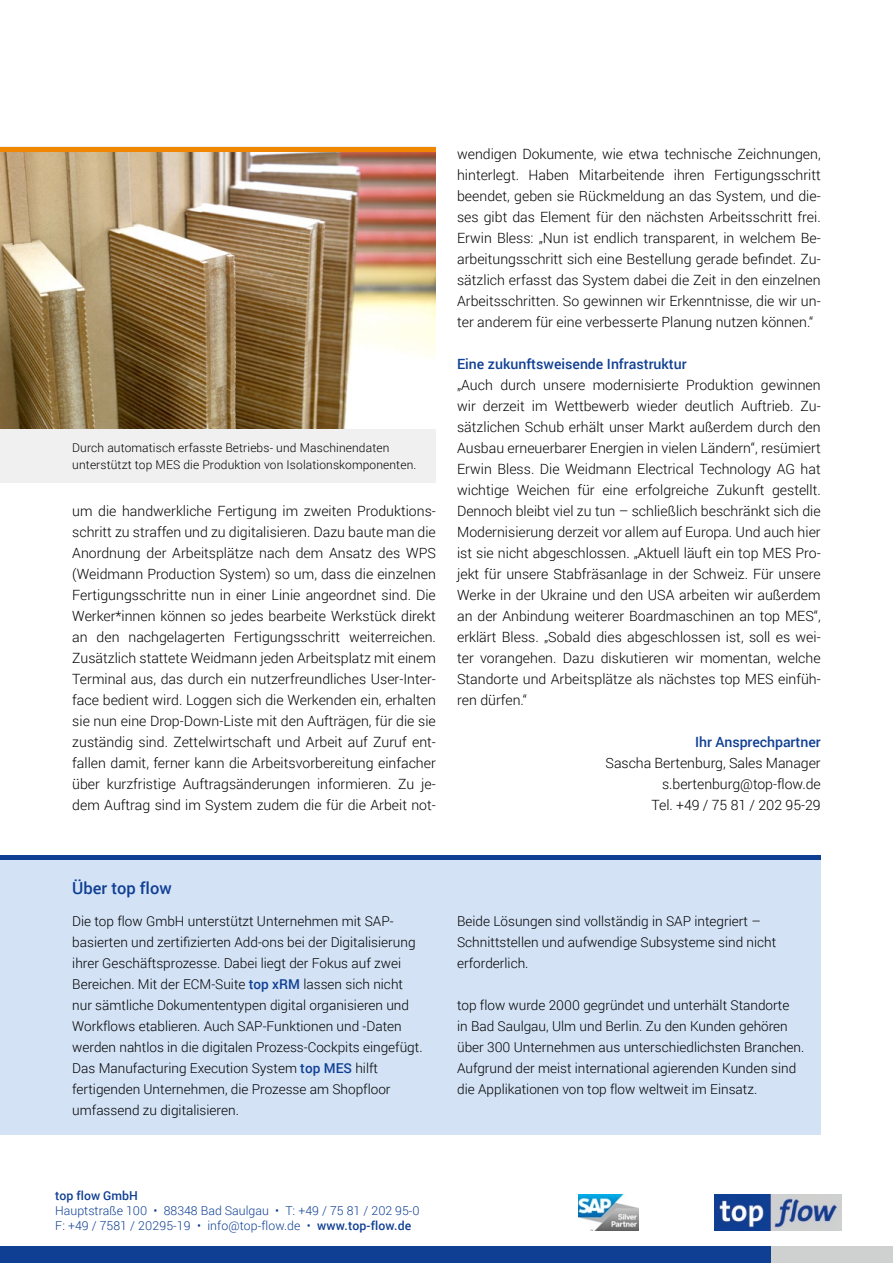
<style>
.page{position:relative;width:893px;height:1263px;background:#fff}
.page>*{position:absolute;margin:0;border:0;box-sizing:border-box;transform-origin:0 0}
.t1{font:500 16.5px "Roboto";color:#0f3f93}
.t2{font:300 14.1px/21px "Roboto";color:#000;text-align:justify}
.t3{font:500 14.1px "Roboto";color:#0f3f93}
.t4{font:300 13.65px/21px "Roboto";color:#000}
.t5{font:300 12.3px/15px "Roboto";color:#0f3f93}
.t6{font:500 12.3px "Roboto";color:#0f3f93}
.t7{font:300 12px/16.5px "Roboto";letter-spacing:.01em;color:#000}
.s1{font-weight:500;color:#0f3f93}
.s2{font-weight:500}
</style>
<div class="page">
<div style="left:0;top:1246px;width:771px;height:17px;background:#0f3f93"></div>
<div style="left:771px;top:1246px;width:122px;height:17px;background:#cfd0d0"></div>
<img style="left:715px;top:1194px;width:127px;height:36px">
<div style="left:0;top:855px;width:821px;height:280px;background:#d3e2f5"></div>
<div style="left:0;top:855px;width:821px;height:5px;background:#0f3f93"></div>
<div style="left:0;top:147px;width:436px;height:336px;background:#f0f0f0"></div>
<img style="left:0;top:152px;width:436px;height:277px">
<div style="left:0;top:147px;width:436px;height:5px;background:#f18700"></div>
<img style="left:578px;top:1195px;width:61px;height:35px">
<p class="t7" style="left:72px;top:439px;width:346px">Durch automatisch erfasste Betriebs- und Maschinendaten unterstützt top MES die Produktion von Isolationskomponenten.</p>
<p class="t2" style="left:72px;top:500px;width:365px">um die handwerkliche Fertigung im zweiten Produktions&shy;schritt zu straffen und zu digitalisieren. Dazu baute man die Anordnung der Arbeitsplätze nach dem Ansatz des WPS (Weidmann Production System) so um, dass die einzelnen Fertigungsschritte nun in einer Linie angeordnet sind. Die Werker*innen können so jedes bearbeite Werkstück direkt an den nachgelagerten Fertigungsschritt weiterreichen.<br>Zusätzlich stattete Weidmann jeden Arbeitsplatz mit einem Terminal aus, das durch ein nutzerfreundliches User-Inter&shy;face bedient wird. Loggen sich die Werkenden ein, erhalten sie nun eine Drop-Down-Liste mit den Aufträgen, für die sie zuständig sind. Zettelwirtschaft und Arbeit auf Zuruf ent&shy;fallen damit, ferner kann die Arbeitsvorbereitung einfacher über kurzfristige Auftragsänderungen informieren. Zu je&shy;dem Auftrag sind im System zudem die für die Arbeit not-</p>
<p class="t2" style="left:457px;top:143px;width:365px">wendigen Dokumente, wie etwa technische Zeichnungen, hinterlegt. Haben Mitarbeitende ihren Fertigungsschritt beendet, geben sie Rückmeldung an das System, und die&shy;ses gibt das Element für den nächsten Arbeitsschritt frei.<br>Erwin Bless: „Nun ist endlich transparent, in welchem Be&shy;arbeitungsschritt sich eine Bestellung gerade befindet. Zu&shy;sätzlich erfasst das System dabei die Zeit in den einzelnen Arbeitsschritten. So gewinnen wir Erkenntnisse, die wir un&shy;ter anderem für eine verbesserte Planung nutzen können.“</p>
<p class="t3" style="left:457px;top:354px;width:231px">Eine zukunftsweisende Infrastruktur</p>
<p class="t2" style="left:457px;top:374px;width:365px">„Auch durch unsere modernisierte Produktion gewinnen wir derzeit im Wettbewerb wieder deutlich Auftrieb. Zu&shy;sätzlichen Schub erhält unser Markt außerdem durch den Ausbau erneuerbarer Energien in vielen Ländern“, resümiert Erwin Bless. Die Weidmann Electrical Technology AG hat wichtige Weichen für eine erfolgreiche Zukunft gestellt.<br>Dennoch bleibt viel zu tun – schließlich beschränkt sich die Modernisierung derzeit vor allem auf Europa. Und auch hier ist sie nicht abgeschlossen. „Aktuell läuft ein top MES Pro&shy;jekt für unsere Stabfräsanlage in der Schweiz. Für unsere Werke in der Ukraine und den USA arbeiten wir außerdem an der Anbindung weiterer Boardmaschinen an top MES“, erklärt Bless. „Sobald dies abgeschlossen ist, soll es wei&shy;ter vorangehen. Dazu diskutieren wir momentan, welche Standorte und Arbeitsplätze als nächstes top MES einfüh&shy;ren dürfen.“</p>
<p class="t3" style="left:695px;top:732px;width:127px">Ihr Ansprechpartner</p>
<p class="t2" style="left:606px;top:752px;width:217px;text-align:right">Sascha Bertenburg, Sales Manager s.bertenburg@top-flow.de<br>Tel. +49 / 75 81 / 202 95-29</p>
<p class="t1" style="left:72px;top:877px;width:101px">Über top flow</p>
<p class="t4" style="left:72px;top:910px;width:352px">Die top flow GmbH unterstützt Unternehmen mit SAP&shy;basierten und zertifizierten Add-ons bei der Digitalisierung ihrer Geschäftsprozesse. Dabei liegt der Fokus auf zwei Bereichen. Mit der ECM-Suite <span class="s1">top xRM</span> lassen sich nicht nur sämtliche Dokumententypen digital organisieren und Workflows etablieren. Auch SAP-Funktionen und -Daten werden nahtlos in die digitalen Prozess-Cockpits eingefügt.<br>Das Manufacturing Execution System <span class="s1">top MES</span> hilft fertigenden Unternehmen, die Prozesse am Shopfloor umfassend zu digitalisieren.</p>
<p class="t4" style="left:457px;top:910px;width:321px">Beide Lösungen sind vollständig in SAP integriert –<br>Schnittstellen und aufwendige Subsysteme sind nicht erforderlich.</p>
<p class="t4" style="left:457px;top:994px;width:349px">top flow wurde 2000 gegründet und unterhält Standorte<br>in Bad Saulgau, Ulm und Berlin. Zu den Kunden gehören über 300 Unternehmen aus unterschiedlichsten Branchen.<br>Aufgrund der meist international agierenden Kunden sind die Applikationen von top flow weltweit im Einsatz.</p>
<p class="t6" style="left:55px;top:1186px;width:84px">top flow GmbH</p>
<p class="t5" style="left:55px;top:1202px;width:366px">Hauptstraße 100 • 88348 Bad Saulgau • T: +49 / 75 81 / 202 95-0<br>F: +49 / 7581 / 20295-19 • info@top-flow.de • <span class="s2">www.top-flow.de</span></p>
</div>
